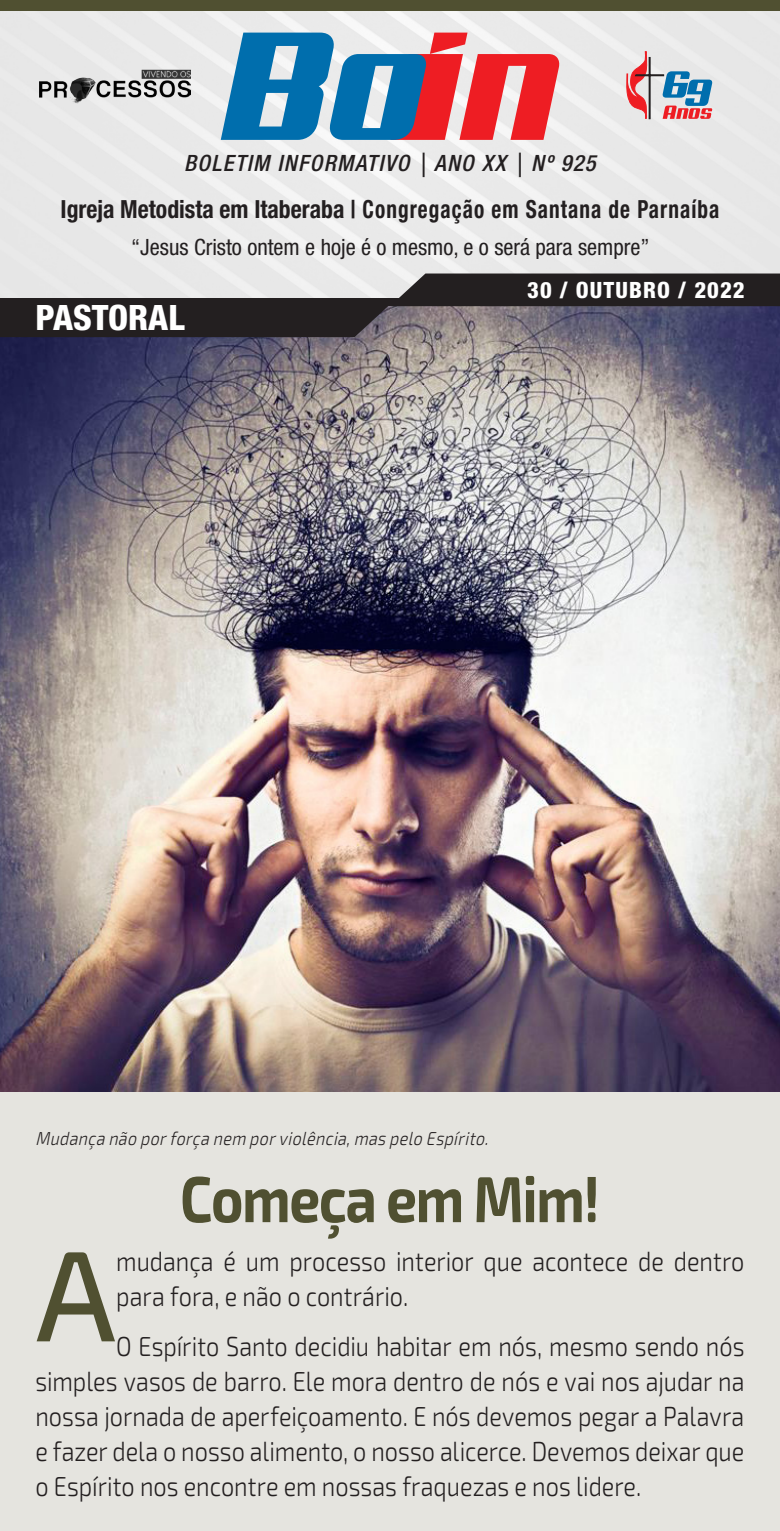
<style>
.page{position:relative;width:780px;height:1531px;background:#e5e4df}
.page>*{position:absolute;margin:0;border:0;box-sizing:border-box;transform-origin:0 0}
.Texto_12_Capitular{font:500 129px "Exo 2";color:#505031}
.Manchete{font:700 65px "Exo 2";letter-spacing:-.025em;color:#505031;scale:.85 1}
.t1{font:800 condensed 35px "Helvetica Neue LT Std";color:#fff}
.Texto_12{font:300 27.5px/35px "Exo 2";color:#231f20;text-align:justify;scale:.85 1}
.Texto_12_Capitular-2{font:300 27.5px/35px "Exo 2";color:#231f20;scale:.85 1}
.t2{font:700 condensed 25px "Helvetica Neue LT Std";letter-spacing:.05em;color:#231f20;scale:.95 1}
.t3{font:condensed 22.5px "Helvetica Neue LT Std";color:#231f20}
.t4{font:italic 500 condensed 22.5px "Helvetica Neue LT Std";letter-spacing:.06em;color:#231f20}
.t5{font:800 condensed 22.5px "Helvetica Neue LT Std";letter-spacing:.05em;color:#fff}
.Legenda_Foto{font:italic 300 18.75px "Exo 2";color:#231f20;scale:.85 1}
</style>
<div class="page">
<img style="left:0;top:337px;width:780px;height:755px">
<img style="left:0;top:11px;width:780px;height:262px">
<div style="left:0;top:0;width:780px;height:11px;background:#505031"></div>
<svg style="left:0;top:273px;width:780px;height:64px"></svg>
<div style="left:0;top:298px;width:492px;height:8px;background:#231f20"></div>
<svg style="left:221px;top:33px;width:338px;height:107px"></svg>
<svg style="left:626px;top:51px;width:86px;height:69px"></svg>
<img style="left:39px;top:69px;width:151px;height:34px">
<p class="t4" style="left:184px;top:149px;width:413px">BOLETIM INFORMATIVO | ANO XX | Nº 925</p>
<p class="t2" style="left:61px;top:194px;width:695px">Igreja Metodista em Itaberaba | Congregação em Santana de Parnaíba</p>
<p class="t3" style="left:131px;top:234px;width:520px">“Jesus Cristo ontem e hoje é o mesmo, e o será para sempre”</p>
<p class="t1" style="left:35px;top:296px;width:151px">PASTORAL</p>
<p class="t5" style="left:527px;top:276px;width:219px">30 / OUTUBRO / 2022</p>
<p class="Legenda_Foto" style="left:35px;top:1127px;width:539px">Mudança não porforça nem porviolência,maspelo Espírito.</p>
<p class="Manchete" style="left:180px;top:1160px;width:495px">Começa em Mim!</p>
<p class="Texto_12_Capitular" style="left:35px;top:1220px;width:82px">A</p>
<p class="Texto_12_Capitular-2" style="left:116px;top:1245px;width:740px">mudança é um processo interior que acontece de dentro para fora, e não o contrário.</p>
<p class="Texto_12" style="left:35px;top:1329px;width:835px;text-indent:81px">O Espírito Santo decidiu habitar em nós, mesmo sendo nós simples vasos de barro. Ele mora dentro de nós e vai nos ajudar na nossa jornada de aperfeiçoamento. E nós devemos pegar a Palavra e fazer dela o nosso alimento, o nosso alicerce. Devemos deixar que o Espírito nos encontre em nossas fraquezas e nos lidere.</p>
</div>
